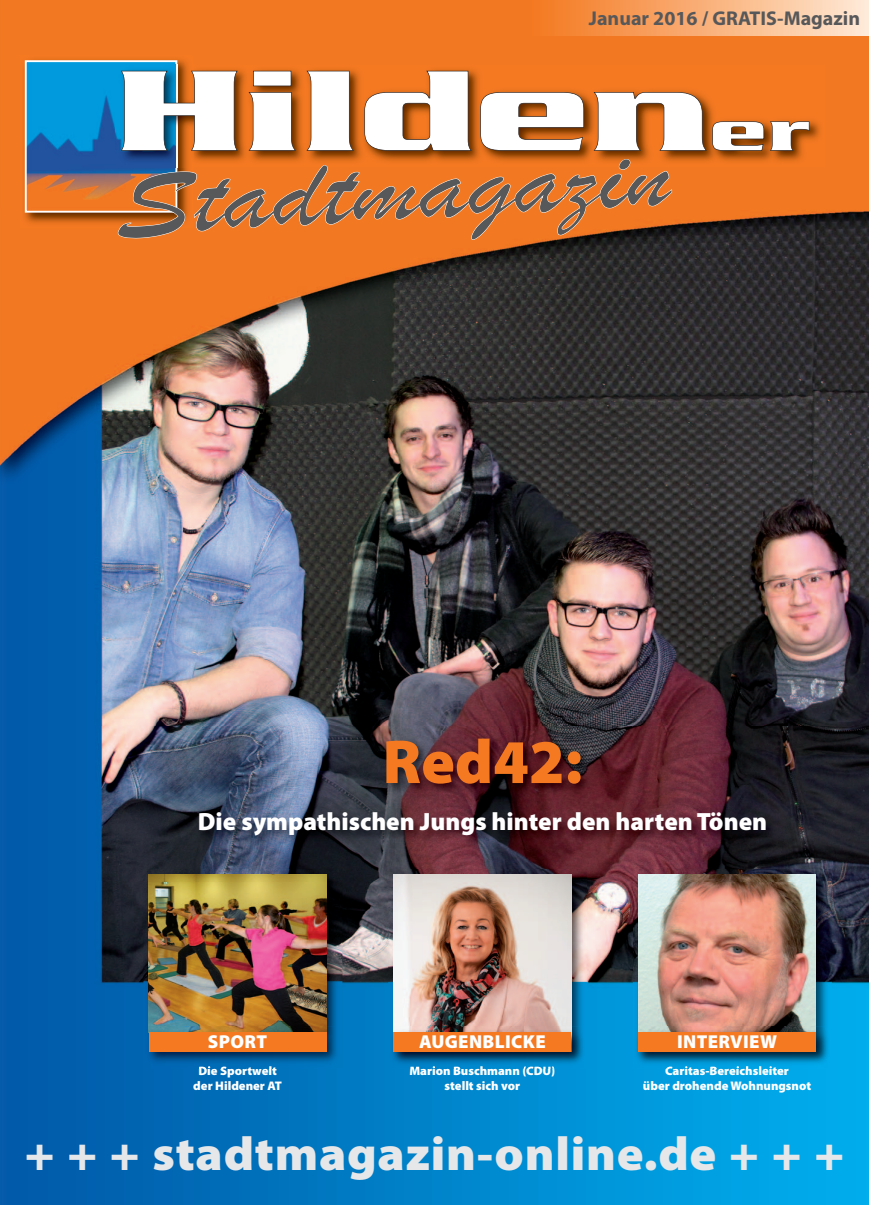
<style>
.page{position:relative;width:869px;height:1205px;background:#fff}
.page>*{position:absolute;margin:0;border:0;box-sizing:border-box;transform-origin:0 0}
.t1{font:900 62.5px "Myriad Pro";color:#f47921}
.t2{font:900 47.5px "Myriad Pro";letter-spacing:.015em;color:#e6e7e9;scale:1.05 1}
.t3{font:900 25px "Myriad Pro";color:#fff}
.t4{font:700 20px "Myriad Pro";color:#57585a}
.t5{font:900 18.75px "Myriad Pro";letter-spacing:.02em;color:#fff}
.t6{font:900 12.5px/15px "Myriad Pro";color:#fff;text-align:center}
</style>
<div class="page">
<img style="left:0;top:0;width:868px;height:1205px">
<div style="left:531px;top:0;width:337px;height:35px;background:linear-gradient(to right,#f4771d,#ffe8d4)"></div>
<img style="left:388px;top:881px;width:199px;height:187px">
<img style="left:393px;top:881px;width:177px;height:146px">
<img style="left:632px;top:881px;width:199px;height:187px">
<img style="left:638px;top:881px;width:177px;height:146px">
<img style="left:143px;top:881px;width:199px;height:187px">
<img style="left:149px;top:881px;width:177px;height:146px">
<img style="left:143px;top:1027px;width:199px;height:40px">
<img style="left:149px;top:1027px;width:177px;height:5px">
<img style="left:199px;top:1066px;width:77px;height:2px">
<div style="left:149px;top:1032px;width:177px;height:20px;background:#f47921"></div>
<img style="left:393px;top:1027px;width:177px;height:5px">
<img style="left:410px;top:1066px;width:87px;height:2px">
<div style="left:393px;top:1032px;width:177px;height:20px;background:#f47921"></div>
<img style="left:638px;top:1027px;width:177px;height:5px">
<img style="left:665px;top:1066px;width:79px;height:2px">
<div style="left:638px;top:1032px;width:177px;height:20px;background:#f47921"></div>
<img style="left:90px;top:726px;width:778px;height:155px">
<img style="left:388px;top:869px;width:199px;height:12px">
<img style="left:393px;top:874px;width:177px;height:7px">
<img style="left:632px;top:869px;width:199px;height:12px">
<img style="left:638px;top:874px;width:177px;height:7px">
<img style="left:143px;top:869px;width:199px;height:12px">
<img style="left:149px;top:874px;width:177px;height:7px">
<img style="left:19px;top:55px;width:174px;height:174px">
<img style="left:28px;top:63px;width:146px;height:147px">
<div style="left:25px;top:60px;width:152px;height:153px;border:2px solid #fff"></div>
<svg style="left:118px;top:167px;width:553px;height:73px;background:#c87235"></svg>
<img style="left:115px;top:65px;width:710px;height:102px">
<svg style="left:618px;top:159px;width:12px;height:8px"></svg>
<svg style="left:118px;top:165px;width:241px;height:74px;background:#be733d"></svg>
<svg style="left:240px;top:71px;width:123px;height:79px;background:#e06e1c"></svg>
<svg style="left:121px;top:71px;width:119px;height:80px"></svg>
<svg style="left:246px;top:71px;width:52px;height:80px"></svg>
<svg style="left:304px;top:71px;width:52px;height:80px"></svg>
<svg style="left:363px;top:71px;width:446px;height:80px"></svg>
<h3 class="t4" style="left:588px;top:11px;width:273px">Januar 2016 / GRATIS-Magazin</h3>
<h1 class="t1" style="left:382px;top:738px;width:201px">Red42:</h1>
<h3 class="t3" style="left:198px;top:812px;width:570px">Die sympathischen Jungs hinter den harten Tönen</h3>
<h3 class="t5" style="left:208px;top:1035px;width:61px">SPORT</h3>
<h3 class="t5" style="left:419px;top:1035px;width:128px">AUGENBLICKE</h3>
<h3 class="t5" style="left:676px;top:1035px;width:102px">INTERVIEW</h3>
<p class="t6" style="left:193px;top:1064px;width:90px">Die Sportwelt der Hildener AT</p>
<p class="t6" style="left:409px;top:1064px;width:147px">Marion Buschmann (CDU) stellt sich vor</p>
<p class="t6" style="left:642px;top:1064px;width:170px">Caritas-Bereichsleiter<br>über drohende Wohnungsnot</p>
<h2 class="t2" style="left:25px;top:1136px;width:781px">+ + + stadtmagazin-online.de + + +</h2>
</div>
